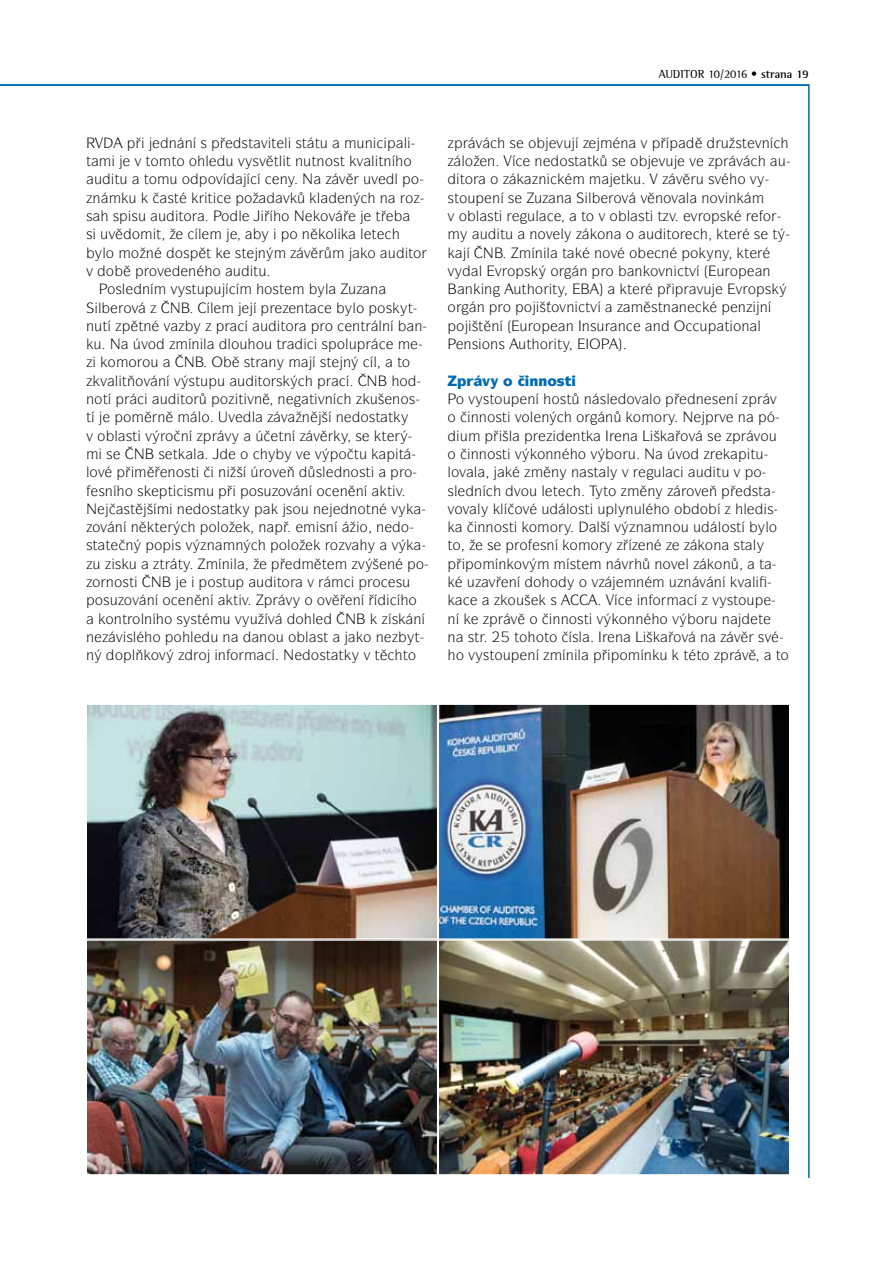
<style>
.page{position:relative;width:893px;height:1263px;background:#fff}
.page>*{position:absolute;margin:0;border:0;box-sizing:border-box;transform-origin:0 0}
.t1{font:14.25px "Itc Symbol CE";color:#000}
.t2{font:900 14.25px "Itc Symbol CE";color:#006ab1}
.t3{font:12px "Rotis Semiserif";color:#000}
.s1{font-weight:700}
</style>
<div class="page">
<hr style="left:0;top:84px;width:809px;height:2px;background:#006ab1">
<hr style="left:808px;top:85px;width:2px;height:1093px;background:#006ab1">
<img style="left:89px;top:706px;width:346px;height:231px">
<div style="left:86px;top:703px;width:352px;height:237px;border:2px solid #fff"></div>
<img style="left:440px;top:706px;width:347px;height:231px">
<div style="left:437px;top:703px;width:353px;height:237px;border:2px solid #fff"></div>
<img style="left:89px;top:942px;width:346px;height:231px">
<div style="left:86px;top:939px;width:352px;height:237px;border:2px solid #fff"></div>
<img style="left:440px;top:942px;width:347px;height:231px">
<div style="left:437px;top:939px;width:353px;height:237px;border:2px solid #fff"></div>
<p class="t1" style="left:169px;top:135px;width:40px">■ ■ ▲</p>
<p class="t1" style="left:242px;top:135px;width:88px">▲▼ ❖▼ ● ▲▼ ▼◆</p>
<p class="t1" style="left:404px;top:135px;width:5px">●</p>
<p class="t1" style="left:135px;top:153px;width:279px">❖ ▼□ ▼□ □ ● ◆ ❖ ▲❖ ▼● ▼ ■◆▼■□▲▼ ❖ ● ▼■ □</p>
<p class="t1" style="left:94px;top:171px;width:130px">◆ ▼◆ ▼□ ◆ □ □❖</p>
<p class="t1" style="left:280px;top:171px;width:10px">■</p>
<p class="t1" style="left:339px;top:171px;width:82px">❖ ◆❖ ● □</p>
<p class="t1" style="left:345px;top:190px;width:70px">■ ■ □</p>
<p class="t1" style="left:86px;top:208px;width:107px">▲ ▲ ▲◆ ◆ ▼□</p>
<p class="t1" style="left:281px;top:208px;width:56px">□ □❖</p>
<p class="t1" style="left:86px;top:226px;width:77px">▲ ◆❖□▼</p>
<p class="t1" style="left:198px;top:226px;width:5px">●</p>
<p class="t1" style="left:289px;top:226px;width:49px">□■ □●</p>
<p class="t1" style="left:102px;top:245px;width:53px">●□ □ ■</p>
<p class="t1" style="left:175px;top:245px;width:38px">□▲ ▼</p>
<p class="t1" style="left:235px;top:245px;width:33px">▲▼ ■</p>
<p class="t1" style="left:367px;top:245px;width:56px">□ ◆ ▼□</p>
<p class="t1" style="left:188px;top:263px;width:80px">■ □ ◆▼◆</p>
<p class="t1" style="left:107px;top:281px;width:45px">□▲● ■</p>
<p class="t1" style="left:170px;top:281px;width:53px">❖ ▲▼◆ ◆</p>
<p class="t1" style="left:264px;top:281px;width:22px">□▲▼</p>
<p class="t1" style="left:325px;top:281px;width:55px">● ◆ ■</p>
<p class="t1" style="left:98px;top:299px;width:42px">● □❖</p>
<p class="t1" style="left:210px;top:299px;width:5px">●</p>
<p class="t1" style="left:352px;top:299px;width:62px">●□ □▲ ▼</p>
<p class="t1" style="left:86px;top:318px;width:23px">■◆▼</p>
<p class="t1" style="left:138px;top:318px;width:34px">▼■ ❖</p>
<p class="t1" style="left:260px;top:318px;width:35px">◆ ▼□</p>
<p class="t1" style="left:325px;top:318px;width:67px">□ ■▼ ●■</p>
<p class="t1" style="left:414px;top:318px;width:10px">■</p>
<p class="t1" style="left:227px;top:336px;width:56px">●□◆ □◆ ▼</p>
<p class="t1" style="left:322px;top:336px;width:37px">▲ □●◆</p>
<p class="t1" style="left:108px;top:354px;width:53px">□ □□◆</p>
<p class="t1" style="left:244px;top:354px;width:34px">▲▼ ■</p>
<p class="t1" style="left:320px;top:354px;width:33px">▲▼ ■</p>
<p class="t1" style="left:373px;top:354px;width:38px">● ▼□</p>
<p class="t1" style="left:100px;top:373px;width:184px">❖●▼□❖■ ❖▲▼◆ ◆ ◆ ▼□▲</p>
<p class="t1" style="left:86px;top:391px;width:23px">■□▼</p>
<p class="t1" style="left:160px;top:391px;width:35px">◆ ▼□</p>
<p class="t1" style="left:220px;top:391px;width:67px">□ ▼❖■ ■</p>
<p class="t1" style="left:309px;top:391px;width:25px">▼❖■</p>
<p class="t1" style="left:370px;top:391px;width:47px">◆ ■□▲</p>
<p class="t1" style="left:157px;top:409px;width:54px">■ ●□</p>
<p class="t1" style="left:336px;top:409px;width:59px">■ □▲▼ ▼</p>
<p class="t1" style="left:86px;top:427px;width:104px">❖□●▲▼ ❖ □■</p>
<p class="t1" style="left:158px;top:446px;width:40px">▲▼ ●</p>
<p class="t1" style="left:296px;top:446px;width:73px">❖ ❖ □▼◆</p>
<p class="t1" style="left:86px;top:464px;width:20px">●□❖</p>
<p class="t1" style="left:168px;top:464px;width:30px">■□▲▼</p>
<p class="t1" style="left:218px;top:464px;width:10px">■</p>
<p class="t1" style="left:316px;top:464px;width:56px">▲● ■□▲▼</p>
<p class="t1" style="left:98px;top:482px;width:47px">▲■ □ ▲</p>
<p class="t1" style="left:168px;top:482px;width:48px">▼▲◆</p>
<p class="t1" style="left:249px;top:482px;width:117px">□▲◆□❖■ □ ■■</p>
<p class="t1" style="left:177px;top:501px;width:59px">■ □▲▼ ▼</p>
<p class="t1" style="left:286px;top:501px;width:37px">▲□◆ ■</p>
<p class="t1" style="left:349px;top:501px;width:50px">■□▼■ ❖</p>
<p class="t1" style="left:92px;top:519px;width:69px">□❖■ ■ ▼</p>
<p class="t1" style="left:208px;top:519px;width:22px">□●□</p>
<p class="t1" style="left:258px;top:519px;width:10px">■</p>
<p class="t1" style="left:360px;top:519px;width:51px">□ ■ □</p>
<p class="t1" style="left:86px;top:537px;width:49px">▲▼▼ ■</p>
<p class="t1" style="left:154px;top:537px;width:62px">□▲ ❖■</p>
<p class="t1" style="left:235px;top:537px;width:10px">■</p>
<p class="t1" style="left:279px;top:537px;width:22px">□●□</p>
<p class="t1" style="left:93px;top:556px;width:46px">◆ ▲ ◆</p>
<p class="t1" style="left:92px;top:574px;width:44px">□ ■□▲▼</p>
<p class="t1" style="left:207px;top:574px;width:30px">□▲▼◆</p>
<p class="t1" style="left:256px;top:574px;width:59px">◆ ▼□ ❖</p>
<p class="t1" style="left:372px;top:574px;width:40px">□ ▲◆</p>
<p class="t1" style="left:95px;top:592px;width:117px">□▲◆□❖■ □ ■■</p>
<p class="t1" style="left:285px;top:592px;width:48px">❖ □ □❖</p>
<p class="t1" style="left:353px;top:592px;width:10px">■</p>
<p class="t1" style="left:105px;top:610px;width:98px">□■▼ □●■ □ ▲ ▲▼</p>
<p class="t1" style="left:223px;top:610px;width:54px">◆ ❖◆❖</p>
<p class="t1" style="left:86px;top:629px;width:146px">■ ❖▲● □ □● ◆ ■</p>
<p class="t1" style="left:259px;top:629px;width:71px">■□◆ □ ● ▲▼</p>
<p class="t1" style="left:86px;top:647px;width:81px">■ □● □❖</p>
<p class="t1" style="left:198px;top:647px;width:42px">□ ■ □</p>
<p class="t1" style="left:311px;top:647px;width:34px">□▲▼ ▼</p>
<p class="t3" style="left:659px;top:66px;width:152px">AUDITOR 10/2016 <span class="s1">• strana 19</span></p>
<p class="t1" style="left:476px;top:135px;width:62px">❖ ▲ □</p>
<p class="t1" style="left:721px;top:135px;width:51px">◆ ▲▼ ❖■</p>
<p class="t1" style="left:461px;top:153px;width:35px">●□ ■</p>
<p class="t1" style="left:535px;top:153px;width:59px">■ □▲▼ ▼</p>
<p class="t1" style="left:658px;top:153px;width:39px">❖◆ ❖</p>
<p class="t1" style="left:460px;top:171px;width:40px">▼□ □</p>
<p class="t1" style="left:538px;top:171px;width:10px">■</p>
<p class="t1" style="left:676px;top:171px;width:83px">❖◆ ▲❖ □ ❖</p>
<p class="t1" style="left:448px;top:190px;width:68px">▲▼□◆ ■ ▲</p>
<p class="t1" style="left:588px;top:190px;width:150px">● □❖ ❖ ■□❖ ● ■□❖ ■</p>
<p class="t1" style="left:448px;top:208px;width:53px">❖□ ●▲▼</p>
<p class="t1" style="left:581px;top:208px;width:147px">▼□ ❖□ ●▲▼ ▼❖ ❖□ ▲</p>
<p class="t1" style="left:480px;top:226px;width:86px">◆ ▼◆ ■□❖ ●</p>
<p class="t1" style="left:597px;top:226px;width:84px">□■ □ ◆ ▼□</p>
<p class="t1" style="left:724px;top:226px;width:55px">▼ ▲ ▼</p>
<p class="t1" style="left:535px;top:244px;width:34px">■● ▼</p>
<p class="t1" style="left:594px;top:244px;width:45px">■□❖ □</p>
<p class="t1" style="left:661px;top:244px;width:62px">■ □ ■</p>
<p class="t1" style="left:448px;top:263px;width:85px">❖ ● ❖□▲</p>
<p class="t1" style="left:605px;top:263px;width:92px">□ ■ □❖■ ▼❖</p>
<p class="t1" style="left:763px;top:263px;width:10px">■</p>
<p class="t1" style="left:513px;top:281px;width:46px">◆▼□▼</p>
<p class="t1" style="left:735px;top:281px;width:37px">❖□▲</p>
<p class="t1" style="left:551px;top:299px;width:48px">□❖■ ▼❖</p>
<p class="t1" style="left:651px;top:299px;width:37px">▲▼■ ■</p>
<p class="t1" style="left:456px;top:318px;width:45px">□ ▼■</p>
<p class="t1" style="left:566px;top:318px;width:62px">■ ■▲◆ ■</p>
<p class="t1" style="left:653px;top:318px;width:10px">■</p>
<p class="t1" style="left:700px;top:318px;width:63px">◆ ▼□■●</p>
<p class="t1" style="left:464px;top:336px;width:100px">■▲ □■▲ ◆▼ □ ▼</p>
<p class="t2" style="left:482px;top:373px;width:91px">❖ □ ■■□▲▼</p>
<p class="t1" style="left:456px;top:391px;width:207px">□ ❖ ▲▼□◆ ■ □▲▼ ■ ▲● □❖ ●□</p>
<p class="t1" style="left:696px;top:391px;width:40px">■▲■</p>
<p class="t1" style="left:448px;top:409px;width:103px">□ ■■□▲▼ ❖□● ■</p>
<p class="t1" style="left:509px;top:428px;width:5px">●</p>
<p class="t1" style="left:622px;top:428px;width:10px">■</p>
<p class="t1" style="left:680px;top:428px;width:35px">□❖ ▲</p>
<p class="t1" style="left:754px;top:428px;width:25px">❖□◆</p>
<p class="t1" style="left:448px;top:446px;width:190px">□ ■■□▲▼ ❖ □■■ □ ❖ □ ◆</p>
<p class="t1" style="left:448px;top:464px;width:31px">●□❖ ●</p>
<p class="t1" style="left:551px;top:464px;width:79px">■ ■▲▼● ❖</p>
<p class="t1" style="left:696px;top:464px;width:68px">◆▼◆ ❖□</p>
<p class="t1" style="left:448px;top:482px;width:36px">▲● ■</p>
<p class="t1" style="left:514px;top:482px;width:46px">❖□◆ ● ▼</p>
<p class="t1" style="left:647px;top:482px;width:56px">■ □❖</p>
<p class="t1" style="left:448px;top:501px;width:35px">❖□❖ ●</p>
<p class="t1" style="left:500px;top:501px;width:209px">● □❖ ◆ ●□▲▼ ◆ ● ■◆● □ □ □</p>
<p class="t1" style="left:477px;top:519px;width:82px">■■□▲▼ □ □</p>
<p class="t1" style="left:597px;top:519px;width:49px">● ❖ ■</p>
<p class="t1" style="left:664px;top:519px;width:79px">■□◆ ◆ ●□▲▼</p>
<p class="t1" style="left:487px;top:537px;width:113px">▲ □▲■ □□</p>
<p class="t1" style="left:646px;top:537px;width:10px">■</p>
<p class="t1" style="left:705px;top:537px;width:53px">□■ ▲▼ ●</p>
<p class="t1" style="left:474px;top:556px;width:57px">□ ■□❖</p>
<p class="t1" style="left:654px;top:556px;width:36px">■□❖ ●</p>
<p class="t1" style="left:467px;top:574px;width:93px">◆❖■ □□</p>
<p class="t1" style="left:636px;top:574px;width:121px">■ ◆■❖■ ❖●</p>
<p class="t1" style="left:712px;top:592px;width:44px">❖ ▲▼□◆</p>
<p class="t1" style="left:448px;top:610px;width:10px">■</p>
<p class="t1" style="left:511px;top:610px;width:221px">❖ □ ■■□▲▼ ❖ □■■ □ ❖ □ ◆ ■</p>
<p class="t1" style="left:448px;top:629px;width:33px">■ ▲▼</p>
<p class="t1" style="left:514px;top:629px;width:69px">▼□ □▼□ ▲●</p>
<p class="t1" style="left:615px;top:629px;width:10px">■</p>
<p class="t1" style="left:673px;top:629px;width:37px">□❖ ■</p>
<p class="t1" style="left:734px;top:629px;width:39px">❖ ▲❖</p>
<p class="t1" style="left:456px;top:647px;width:81px">□ ❖ ▲▼□◆ ■</p>
<p class="t1" style="left:619px;top:647px;width:92px">□ ■◆ ▼▼□</p>
<p class="t1" style="left:742px;top:647px;width:49px">❖ ▼□</p>
</div>
